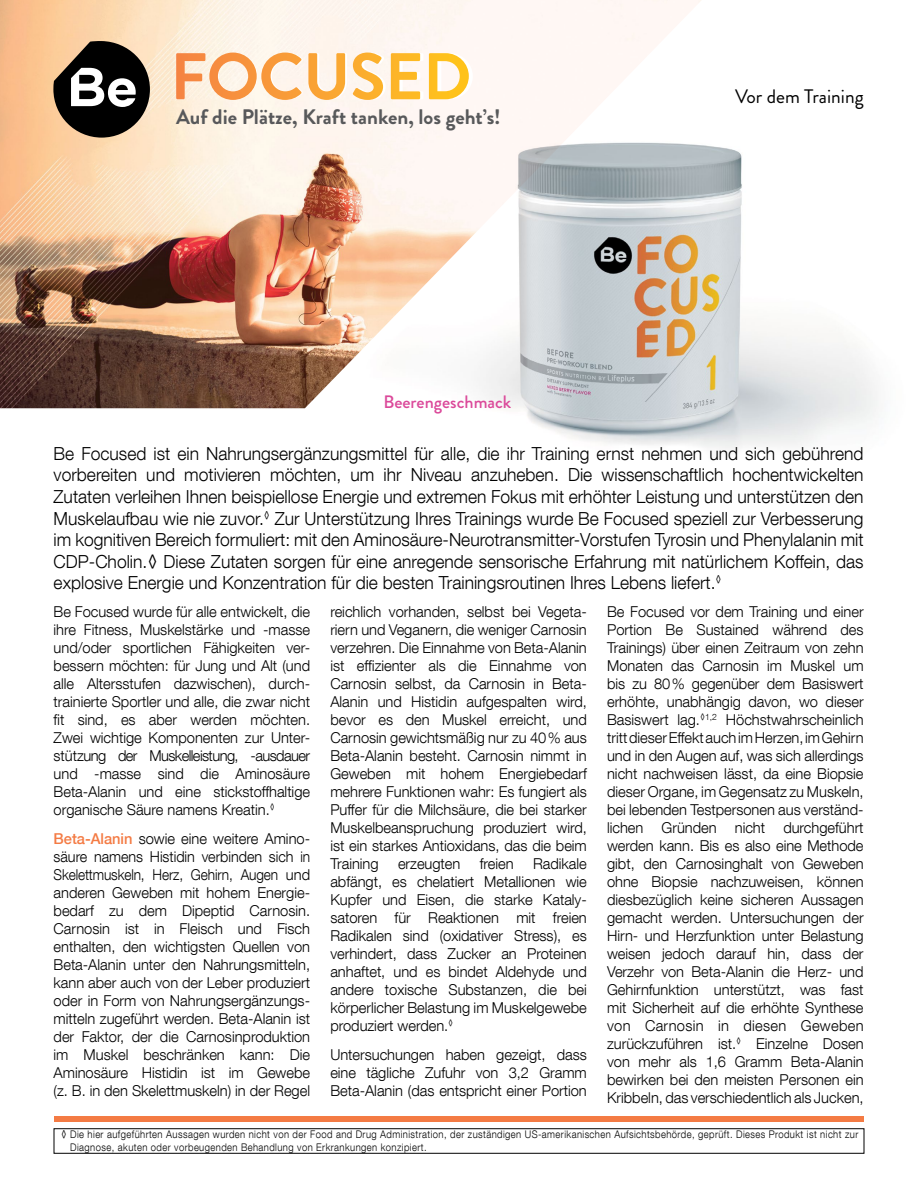
<style>
.page{position:relative;width:918px;height:1188px;background:#fff}
.page>*{position:absolute;margin:0;border:0;box-sizing:border-box;transform-origin:0 0}
.t1{font:700 21px "Brandon Grotesque";color:#58595b}
.t2{font:19.5px "Brandon Grotesque";color:#000}
.t3{font:300 18px/21.6px "Helvetica Neue LT Com";color:#000;text-align:justify}
.t4{font:500 18px "Brandon Grotesque";color:#db499a}
.t5{font:300 15px/18px "Helvetica Neue LT Com";color:#000;text-align:justify}
.t6{font:300 10.5px/12.6px "Helvetica Neue LT Com";letter-spacing:.045em;color:#000;scale:.9 1}
.s1{font-weight:500;color:#f47b44}
</style>
<div class="page">
<img style="left:0;top:0;width:701px;height:408px">
<img style="left:344px;top:10px;width:534px;height:439px">
<svg style="left:176px;top:53px;width:126px;height:47px;background:#fac99f"></svg>
<svg style="left:308px;top:53px;width:37px;height:47px"></svg>
<svg style="left:353px;top:53px;width:30px;height:47px"></svg>
<svg style="left:391px;top:53px;width:29px;height:46px"></svg>
<svg style="left:429px;top:53px;width:40px;height:46px"></svg>
<svg style="left:53px;top:41px;width:97px;height:97px;background:#645a50"></svg>
<div style="left:54px;top:1116px;width:810px;height:6px;background:#f47b44"></div>
<div style="left:54px;top:1128px;width:810px;height:26px;border:1px solid #000"></div>
<h1 class="t1" style="left:176px;top:102px;width:326px">Auf die Plätze, Kraft tanken, los geht’s!</h1>
<p class="t4" style="left:383px;top:390px;width:130px">Beerengeschmack</p>
<h2 class="t2" style="left:735px;top:83px;width:130px">Vor dem Training</h2>
<p class="t3" style="left:54px;top:442px;width:812px">Be Focused ist ein Nahrungsergänzungsmittel für alle, die ihr Training ernst nehmen und sich gebührend vorbereiten und motivieren möchten, um ihr Niveau anzuheben. Die wissenschaftlich hochentwickelten Zutaten verleihen Ihnen beispiellose Energie und extremen Fokus mit erhöhter Leistung und unterstützen den Muskelaufbau wie nie zuvor.<sup>◊</sup> Zur Unterstützung Ihres Trainings wurde Be Focused speziell zur Verbesserung im kognitiven Bereich formuliert: mit den Aminosäure-Neurotransmitter-Vorstufen Tyrosin und Phenylalanin mit CDP-Cholin.◊ Diese Zutaten sorgen für eine anregende sensorische Erfahrung mit natürlichem Koffein, das explosive Energie und Konzentration für die besten Trainingsroutinen Ihres Lebens liefert.<sup>◊</sup></p>
<p class="t5" style="left:54px;top:603px;width:258px">Be Focused wurde für alle entwickelt, die ihre Fitness, Muskelstärke und -masse und/oder sportlichen Fähigkeiten ver&shy;bessern möchten: für Jung und Alt (und alle Altersstufen dazwischen), durch&shy;trainierte Sportler und alle, die zwar nicht fit sind, es aber werden möchten.<br>Zwei wichtige Komponenten zur Unter&shy;stützung der Muskelleistung, -ausdauer und -masse sind die Aminosäure Beta-Alanin und eine stickstoffhaltige organische Säure namens Kreatin.<sup>◊</sup></p>
<p class="t5" style="left:54px;top:829px;width:258px"><span class="s1">Beta-Alanin</span> sowie eine weitere Amino&shy;säure namens Histidin verbinden sich in Skelettmuskeln, Herz, Gehirn, Augen und anderen Geweben mit hohem Energie&shy;bedarf zu dem Dipeptid Carnosin.<br>Carnosin ist in Fleisch und Fisch enthalten, den wichtigsten Quellen von Beta-Alanin unter den Nahrungsmitteln, kann aber auch von der Leber produziert oder in Form von Nahrungsergänzungs&shy;mitteln zugeführt werden. Beta-Alanin ist der Faktor, der die Carnosinproduktion im Muskel beschränken kann: Die Aminosäure Histidin ist im Gewebe (z. B. in den Skelettmuskeln) in der Regel</p>
<p class="t5" style="left:330px;top:603px;width:258px">reichlich vorhanden, selbst bei Vegeta&shy;riern und Veganern, die weniger Carnosin verzehren. Die Einnahme von Beta-Alanin ist effizienter als die Einnahme von Carnosin selbst, da Carnosin in Beta-Alanin und Histidin aufgespalten wird, bevor es den Muskel erreicht, und Carnosin gewichtsmäßig nur zu 40% aus Beta-Alanin besteht. Carnosin nimmt in Geweben mit hohem Energiebedarf mehrere Funktionen wahr: Es fungiert als Puffer für die Milchsäure, die bei starker Muskelbeanspruchung produziert wird, ist ein starkes Antioxidans, das die beim Training</p>
<p class="t5" style="left:330px;top:855px;width:258px;text-indent:203px">Radikale abfängt, es chelatiert Metallionen wie Kupfer und Eisen, die starke Kataly&shy;satoren für Reaktionen mit freien Radikalen sind (oxidativer Stress), es verhindert, dass Zucker an Proteinen anhaftet, und es bindet Aldehyde und andere toxische Substanzen, die bei körperlicher Belastung im Muskelgewebe produziert werden.<sup>◊</sup></p>
<p class="t5" style="left:330px;top:1045px;width:258px">Untersuchungen haben gezeigt, dass eine tägliche Zufuhr von 3,2 Gramm Beta-Alanin (das entspricht einer Portion</p>
<p class="t5" style="left:398px;top:855px;width:64px">erzeugten</p>
<p class="t5" style="left:480px;top:855px;width:35px">freien</p>
<p class="t5" style="left:607px;top:603px;width:258px">Be Focused vor dem Training und einer Portion Be Sustained während des Trainings) über einen Zeitraum von zehn Monaten das Carnosin im Muskel um bis zu 80% gegenüber dem Basiswert erhöhte, unabhängig davon, wo dieser Basiswert lag.<sup>◊1,2</sup> Höchstwahrscheinlich tritt dieser Effekt auch im Herzen, im Gehirn und in den Augen auf, was sich allerdings nicht nachweisen lässt, da eine Biopsie dieser Organe, im Gegensatz zu Muskeln, bei lebenden Testpersonen aus verständ&shy;lichen Gründen nicht durchgeführt werden kann. Bis es also eine Methode gibt, den Carnosinghalt von Geweben ohne Biopsie nachzuweisen, können diesbezüglich keine sicheren Aussagen gemacht werden. Untersuchungen der Hirn- und Herzfunktion unter Belastung weisen jedoch darauf hin, dass der Verzehr von Beta-Alanin die Herz- und Gehirnfunktion unterstützt, was fast mit Sicherheit auf die erhöhte Synthese von Carnosin in diesen Geweben zurückzuführen ist.<sup>◊</sup> Einzelne Dosen von mehr als 1,6 Gramm Beta-Alanin bewirken bei den meisten Personen ein Kribbeln, das verschiedentlich als Jucken,</p>
<p class="t6" style="left:70px;top:1128px;width:877px;text-indent:-9px">◊ Die hier aufgeführten Aussagen wurden nicht von der Food and Drug Administration, der zuständigen US-amerikanischen Aufsichtsbehörde, geprüft. Dieses Produkt ist nicht zur<br>Diagnose, akuten oder vorbeugenden Behandlung von Erkrankungen konzipiert.</p>
</div>
